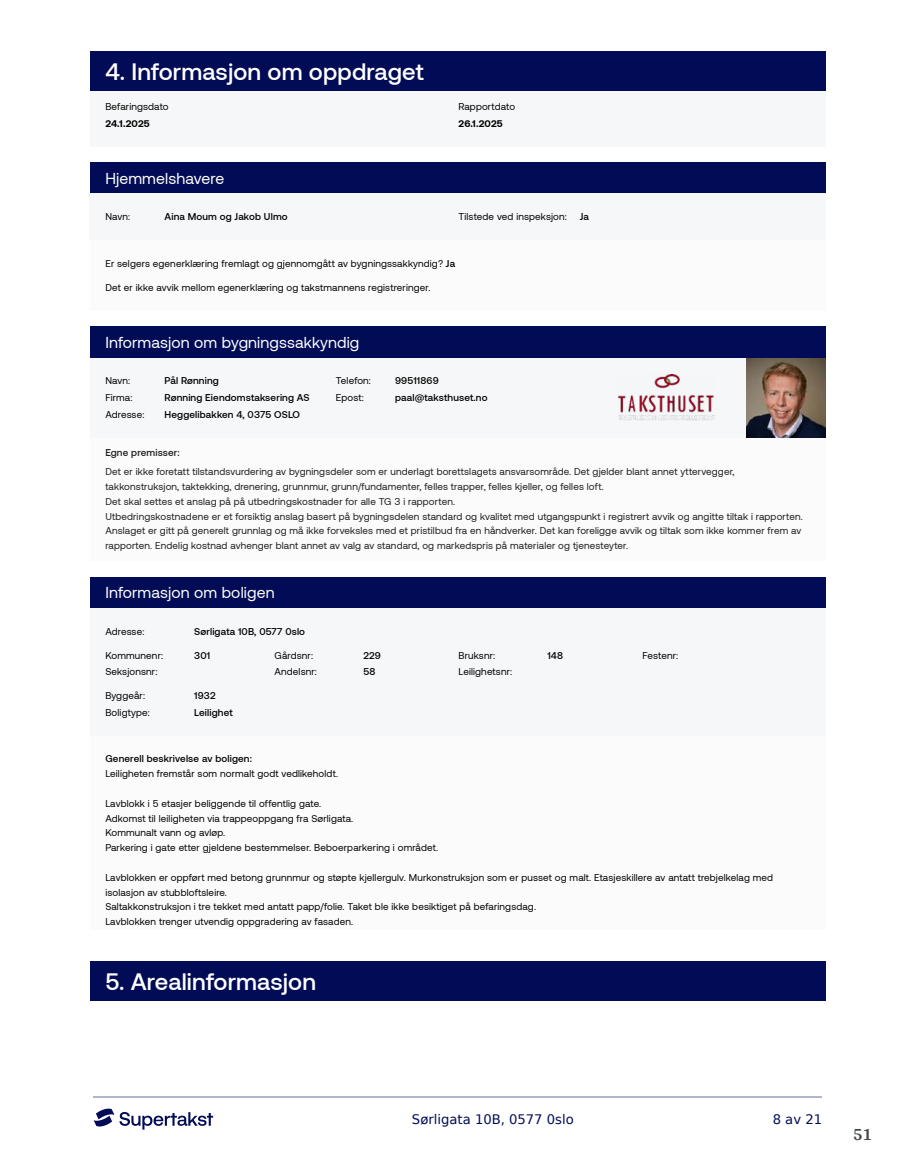
<style>
.page{position:relative;width:915px;height:1172px;background:#fff}
.page>*{position:absolute;margin:0;border:0;box-sizing:border-box;transform-origin:0 0}
.t1{font:500 23.7px "Aeonik";letter-spacing:.005em;color:#fff}
.t2{font:700 18px "Arya";color:#414749}
.t3{font:15.75px "Aeonik";letter-spacing:.01em;color:#fff}
.t4{font:13.2px "DejaVu Sans";color:#020c56}
.t5{font:9.9px/14.9px "Aeonik";letter-spacing:.015em;color:#000}
.t6{font:9.9px/14.9px "Aeonik";letter-spacing:.015em;color:#1d1d1b}
.t7{font:500 9.9px "Aeonik";letter-spacing:.015em;color:#000}
.t8{font:700 9.9px "Aeonik";letter-spacing:.015em;color:#000}
.t9{font:500 9.9px "Aeonik";letter-spacing:.015em;color:#1d1d1b}
.s1{font-weight:500}
</style>
<div class="page">
<hr style="left:93px;top:1097px;width:728px;height:1px;background:#b2b5cb">
<svg style="left:94px;top:1108px;width:119px;height:21px"></svg>
<div style="left:89px;top:52px;width:736px;height:39px;background:#020c56"></div>
<div style="left:89px;top:91px;width:736px;height:55px;background:#f5f7f8"></div>
<div style="left:89px;top:162px;width:736px;height:32px;background:#020c56"></div>
<div style="left:89px;top:194px;width:369px;height:46px;background:#f5f7f8"></div>
<div style="left:458px;top:194px;width:367px;height:46px;background:#f5f7f8"></div>
<div style="left:89px;top:240px;width:736px;height:32px;background:#f5f7f8"></div>
<div style="left:89px;top:272px;width:736px;height:38px;background:#f5f7f8"></div>
<div style="left:89px;top:326px;width:736px;height:32px;background:#020c56"></div>
<div style="left:89px;top:438px;width:736px;height:123px;background:#f5f7f8"></div>
<div style="left:89px;top:577px;width:736px;height:31px;background:#020c56"></div>
<div style="left:89px;top:608px;width:736px;height:128px;background:#f5f7f8"></div>
<div style="left:89px;top:736px;width:736px;height:194px;background:#f5f7f8"></div>
<div style="left:89px;top:962px;width:736px;height:39px;background:#020c56"></div>
<div style="left:89px;top:358px;width:491px;height:80px;background:#f5f7f8"></div>
<div style="left:580px;top:358px;width:245px;height:80px;background:#f5f7f8"></div>
<img style="left:618px;top:374px;width:96px;height:47px">
<img style="left:746px;top:359px;width:79px;height:79px">
<h1 class="t1" style="left:105px;top:59px;width:320px">4. Informasjon om oppdraget</h1>
<p class="t5" style="left:105px;top:99px;width:65px">Befaringsdato</p>
<p class="t5" style="left:458px;top:99px;width:58px">Rapportdato</p>
<p class="t8" style="left:105px;top:117px;width:46px">24.1.2025</p>
<p class="t8" style="left:458px;top:117px;width:46px">26.1.2025</p>
<h3 class="t3" style="left:105px;top:170px;width:120px">Hjemmelshavere</h3>
<p class="t5" style="left:105px;top:210px;width:26px">Navn:</p>
<p class="t7" style="left:164px;top:211px;width:124px">Aina Moum og Jakob Ulmo</p>
<p class="t5" style="left:458px;top:210px;width:110px">Tilstede ved inspeksjon:</p>
<p class="t7" style="left:579px;top:211px;width:11px">Ja</p>
<p class="t5" style="left:105px;top:256px;width:351px">Er selgers egenerklæring fremlagt og gjennomgått av bygningssakkyndig? <span class="s1">Ja</span></p>
<p class="t5" style="left:105px;top:280px;width:326px">Det er ikke avvik mellom egenerklæring og takstmannens registreringer.</p>
<h3 class="t3" style="left:105px;top:334px;width:255px">Informasjon om bygningssakkyndig</h3>
<p class="t5" style="left:105px;top:373px;width:26px">Navn:</p>
<p class="t7" style="left:164px;top:375px;width:56px">Pål Rønning</p>
<p class="t5" style="left:336px;top:373px;width:37px">Telefon:</p>
<p class="t7" style="left:395px;top:375px;width:45px">99511869</p>
<p class="t5" style="left:105px;top:390px;width:29px">Firma:</p>
<p class="t7" style="left:164px;top:392px;width:146px">Rønning Eiendomstaksering AS</p>
<p class="t5" style="left:336px;top:390px;width:30px">Epost:</p>
<p class="t7" style="left:395px;top:392px;width:94px">paal@taksthuset.no</p>
<p class="t5" style="left:105px;top:407px;width:41px">Adresse:</p>
<p class="t7" style="left:164px;top:409px;width:137px">Heggelibakken 4, 0375 OSLO</p>
<p class="t9" style="left:105px;top:447px;width:76px">Egne premisser:</p>
<p class="t6" style="left:105px;top:464px;width:698px">Det er ikke foretatt tilstandsvurdering av bygningsdeler som er underlagt borettslagets ansvarsområde. Det gjelder blant annet yttervegger, takkonstruksjon, taktekking, drenering, grunnmur, grunn/fundamenter, felles trapper, felles kjeller, og felles loft.<br>Det skal settes et anslag på på utbedringskostnader for alle TG 3 i rapporten.<br>Utbedringskostnadene er et forsiktig anslag basert på bygningsdelen standard og kvalitet med utgangspunkt i registrert avvik og angitte tiltak i rapporten.<br>Anslaget er gitt på generelt grunnlag og må ikke forveksles med et pristilbud fra en håndverker. Det kan foreligge avvik og tiltak som ikke kommer frem av rapporten. Endelig kostnad avhenger blant annet av valg av standard, og markedspris på materialer og tjenesteyter.</p>
<h3 class="t3" style="left:105px;top:584px;width:171px">Informasjon om boligen</h3>
<p class="t5" style="left:105px;top:624px;width:41px">Adresse:</p>
<p class="t7" style="left:194px;top:626px;width:112px">Sørligata 10B, 0577 0slo</p>
<p class="t5" style="left:105px;top:648px;width:59px">Kommunenr:</p>
<p class="t7" style="left:194px;top:650px;width:17px">301</p>
<p class="t5" style="left:274px;top:648px;width:40px">Gårdsnr:</p>
<p class="t7" style="left:363px;top:650px;width:19px">229</p>
<p class="t5" style="left:458px;top:648px;width:38px">Bruksnr:</p>
<p class="t7" style="left:547px;top:650px;width:17px">148</p>
<p class="t5" style="left:642px;top:648px;width:37px">Festenr:</p>
<p class="t5" style="left:105px;top:665px;width:54px">Seksjonsnr:</p>
<p class="t5" style="left:274px;top:665px;width:44px">Andelsnr:</p>
<p class="t7" style="left:363px;top:666px;width:13px">58</p>
<p class="t5" style="left:458px;top:665px;width:55px">Leilighetsnr:</p>
<p class="t5" style="left:105px;top:688px;width:41px">Byggeår:</p>
<p class="t7" style="left:194px;top:690px;width:23px">1932</p>
<p class="t5" style="left:105px;top:705px;width:46px">Boligtype:</p>
<p class="t7" style="left:194px;top:707px;width:40px">Leilighet</p>
<p class="t7" style="left:105px;top:753px;width:148px">Generell beskrivelse av boligen:</p>
<p class="t5" style="left:105px;top:766px;width:234px">Leiligheten fremstår som normalt godt vedlikeholdt.</p>
<p class="t5" style="left:105px;top:796px;width:334px">Lavblokk i 5 etasjer beliggende til offentlig gate.<br>Adkomst til leiligheten via trappeoppgang fra Sørligata.<br>Kommunalt vann og avløp.<br>Parkering i gate etter gjeldene bestemmelser. Beboerparkering i området.</p>
<p class="t5" style="left:105px;top:870px;width:669px">Lavblokken er oppført med betong grunnmur og støpte kjellergulv. Murkonstruksjon som er pusset og malt. Etasjeskillere av antatt trebjelkelag med isolasjon av stubbloftsleire.<br>Saltakkonstruksjon i tre tekket med antatt papp/folie. Taket ble ikke besiktiget på befaringsdag.<br>Lavblokken trenger utvendig oppgradering av fasaden.</p>
<h1 class="t1" style="left:105px;top:969px;width:212px">5. Arealinformasjon</h1>
<h3 class="t4" style="left:412px;top:1108px;width:163px">Sørligata 10B, 0577 0slo</h3>
<h3 class="t4" style="left:772px;top:1108px;width:51px">8 av 21</h3>
<h2 class="t2" style="left:852px;top:1123px;width:21px">51</h2>
</div>
